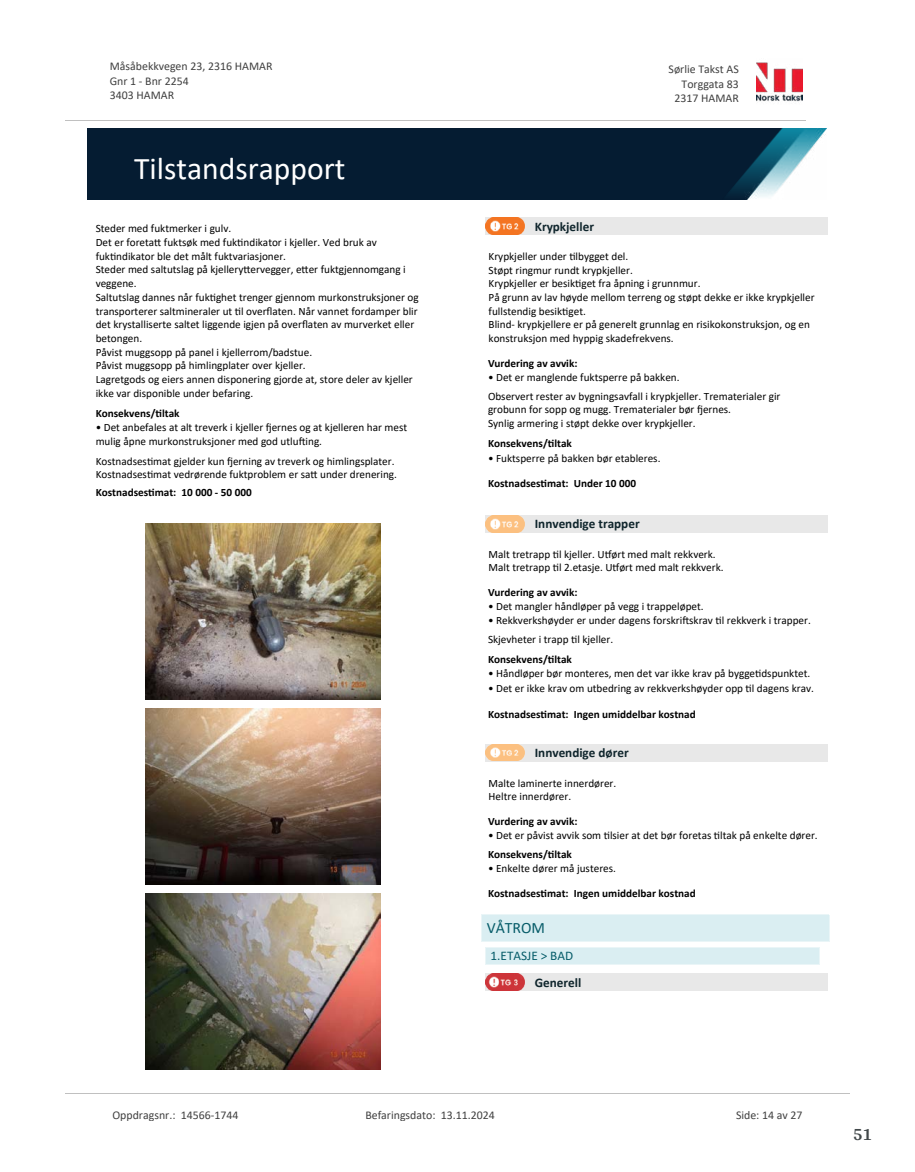
<style>
.page{position:relative;width:915px;height:1172px;background:#fff}
.page>*{position:absolute;margin:0;border:0;box-sizing:border-box;transform-origin:0 0}
.t1{font:31.65px "Calibri";color:#fff}
.t2{font:700 18px "Arya";color:#414749}
.t3{font:15.75px "Calibri";color:#065c69}
.t4{font:700 13.2px "Calibri";color:#0f252c}
.t5{font:13.2px "Calibri";color:#065c69}
.t6{font:11.85px/14.5px "Calibri";color:#404040}
.t7{font:11.25px/13.6px "Calibri";color:#000}
.t8{font:700 11.25px "Calibri";color:#000}
</style>
<div class="page">
<img style="left:145px;top:524px;width:235px;height:176px">
<img style="left:145px;top:708px;width:235px;height:176px">
<img style="left:145px;top:893px;width:235px;height:176px">
<div style="left:485px;top:218px;width:342px;height:17px;background:#e8e8e8"></div>
<svg style="left:489px;top:222px;width:36px;height:13px"></svg>
<img style="left:485px;top:218px;width:39px;height:16px">
<div style="left:485px;top:515px;width:342px;height:17px;background:#e8e8e8"></div>
<svg style="left:490px;top:515px;width:35px;height:13px"></svg>
<img style="left:485px;top:516px;width:39px;height:17px">
<div style="left:485px;top:744px;width:342px;height:17px;background:#e8e8e8"></div>
<img style="left:485px;top:744px;width:39px;height:17px">
<div style="left:481px;top:915px;width:347px;height:26px;background:#daeef2"></div>
<svg style="left:481px;top:916px;width:1px;height:25px"></svg>
<svg style="left:828px;top:916px;width:1px;height:25px"></svg>
<hr style="left:481px;top:915px;width:348px;height:1px;background:#eaf5f7">
<hr style="left:481px;top:941px;width:348px;height:1px;background:#eaf5f7">
<div style="left:485px;top:973px;width:342px;height:17px;background:#e8e8e8"></div>
<img style="left:485px;top:973px;width:39px;height:17px">
<div style="left:485px;top:948px;width:334px;height:16px;background:#daeef2"></div>
<svg style="left:485px;top:949px;width:1px;height:15px"></svg>
<svg style="left:819px;top:948px;width:1px;height:16px"></svg>
<hr style="left:485px;top:948px;width:334px;height:1px;background:#eaf5f7">
<hr style="left:485px;top:964px;width:334px;height:1px;background:#eaf5f7">
<img style="left:756px;top:62px;width:46px;height:40px">
<hr style="left:65px;top:120px;width:740px;height:1px;background:#c0c0c0">
<img style="left:88px;top:129px;width:738px;height:71px">
<hr style="left:65px;top:1093px;width:784px;height:1px;background:#c0c0c0">
<p class="t6" style="left:110px;top:59px;width:164px">Måsåbekkvegen 23, 2316 HAMAR<br>Gnr 1 - Bnr 2254<br>3403 HAMAR</p>
<p class="t6" style="left:668px;top:62px;width:72px">Sørlie Takst AS</p>
<p class="t6" style="left:681px;top:76px;width:59px">Torggata 83</p>
<p class="t6" style="left:674px;top:90px;width:66px">2317 HAMAR</p>
<h1 class="t1" style="left:134px;top:147px;width:213px">Tilstandsrapport</h1>
<p class="t7" style="left:96px;top:222px;width:324px">Steder med fuktmerker i gulv.<br>Det er foreta琀琀 fuktsøk med fuk琀椀ndikator i kjeller. Ved bruk av<br>fuk琀椀ndikator ble det målt fuktvariasjoner.<br>Steder med saltutslag på kjellery琀琀ervegger, e琀琀er fuktgjennomgang i veggene.<br>Saltutslag dannes når fuk琀椀ghet trenger gjennom murkonstruksjoner og transporterer saltmineraler ut 琀椀l over昀氀aten. Når vannet fordamper blir det krystalliserte saltet liggende igjen på over昀氀aten av murverket eller betongen.<br>Påvist muggsopp på panel i kjellerrom/badstue.<br>Påvist muggsopp på himlingplater over kjeller.<br>Lagretgods og eiers annen disponering gjorde at, store deler av kjeller ikke var disponible under befaring.</p>
<p class="t8" style="left:96px;top:405px;width:85px">Konsekvens/琀椀ltak</p>
<p class="t7" style="left:96px;top:420px;width:313px">• Det anbefales at alt treverk i kjeller 昀樀ernes og at kjelleren har mest mulig åpne murkonstruksjoner med god utlu昀琀ing.</p>
<p class="t7" style="left:96px;top:454px;width:303px">Kostnadses琀椀mat gjelder kun 昀樀erning av treverk og himlingsplater.<br>Kostnadses琀椀mat vedrørende fuktproblem er sa琀琀 under drenering.</p>
<p class="t8" style="left:96px;top:484px;width:157px">Kostnadses琀椀mat: 10 000 - 50 000</p>
<p class="t4" style="left:534px;top:217px;width:61px">Krypkjeller</p>
<p class="t7" style="left:488px;top:249px;width:327px">Krypkjeller under 琀椀lbygget del.<br>Støpt ringmur rundt krypkjeller.<br>Krypkjeller er besik琀椀get fra åpning i grunnmur.<br>På grunn av lav høyde mellom terreng og støpt dekke er ikke krypkjeller fullstendig besik琀椀get.<br>Blind- krypkjellere er på generelt grunnlag en risikokonstruksjon, og en konstruksjon med hyppig skadefrekvens.</p>
<p class="t8" style="left:488px;top:355px;width:91px">Vurdering av avvik:</p>
<p class="t7" style="left:488px;top:368px;width:294px;line-height:18.5px">• Det er manglende fuktsperre på bakken.<br>Observert rester av bygningsavfall i krypkjeller. Trematerialer gir</p>
<p class="t7" style="left:488px;top:402px;width:244px">grobunn for sopp og mugg. Trematerialer bør 昀樀ernes.<br>Synlig armering i støpt dekke over krypkjeller.</p>
<p class="t8" style="left:488px;top:436px;width:85px">Konsekvens/琀椀ltak</p>
<p class="t7" style="left:488px;top:451px;width:174px">• Fuktsperre på bakken bør etableres.</p>
<p class="t8" style="left:488px;top:475px;width:149px">Kostnadses琀椀mat: Under 10 000</p>
<p class="t4" style="left:534px;top:515px;width:106px">Innvendige trapper</p>
<p class="t7" style="left:488px;top:547px;width:236px">Malt tretrapp 琀椀l kjeller. U琀昀ørt med malt rekkverk.<br>Malt tretrapp 琀椀l 2.etasje. U琀昀ørt med malt rekkverk.</p>
<p class="t8" style="left:488px;top:584px;width:91px">Vurdering av avvik:</p>
<p class="t7" style="left:488px;top:600px;width:217px">• Det mangler håndløper på vegg i trappeløpet.</p>
<p class="t7" style="left:488px;top:611px;width:324px;line-height:18.5px">• Rekkverkshøyder er under dagens forskri昀琀skrav 琀椀l rekkverk i trapper.<br>Skjevheter i trapp 琀椀l kjeller.</p>
<p class="t8" style="left:488px;top:651px;width:85px">Konsekvens/琀椀ltak</p>
<p class="t7" style="left:488px;top:666px;width:323px">• Håndløper bør monteres, men det var ikke krav på bygge琀椀dspunktet.</p>
<p class="t7" style="left:488px;top:681px;width:327px">• Det er ikke krav om utbedring av rekkverkshøyder opp 琀椀l dagens krav.</p>
<p class="t8" style="left:488px;top:706px;width:209px">Kostnadses琀椀mat: Ingen umiddelbar kostnad</p>
<p class="t4" style="left:534px;top:744px;width:95px">Innvendige dører</p>
<p class="t7" style="left:488px;top:776px;width:129px">Malte laminerte innerdører.<br>Heltre innerdører.</p>
<p class="t8" style="left:488px;top:813px;width:91px">Vurdering av avvik:</p>
<p class="t7" style="left:488px;top:828px;width:331px">• Det er påvist avvik som 琀椀lsier at det bør foretas 琀椀ltak på enkelte dører.</p>
<p class="t8" style="left:488px;top:846px;width:85px">Konsekvens/琀椀ltak</p>
<p class="t7" style="left:488px;top:861px;width:129px">• Enkelte dører må justeres.</p>
<p class="t8" style="left:488px;top:886px;width:209px">Kostnadses琀椀mat: Ingen umiddelbar kostnad</p>
<h3 class="t3" style="left:486px;top:917px;width:60px">VÅTROM</h3>
<p class="t5" style="left:490px;top:947px;width:84px">1.ETASJE &gt; BAD</p>
<p class="t4" style="left:534px;top:973px;width:48px">Generell</p>
<p class="t6" style="left:112px;top:1107px;width:127px">Oppdragsnr.: 14566-1744</p>
<p class="t6" style="left:365px;top:1107px;width:131px">Befaringsdato: 13.11.2024</p>
<p class="t6" style="left:735px;top:1107px;width:68px">Side: 14 av 27</p>
<h2 class="t2" style="left:852px;top:1123px;width:21px">51</h2>
</div>
